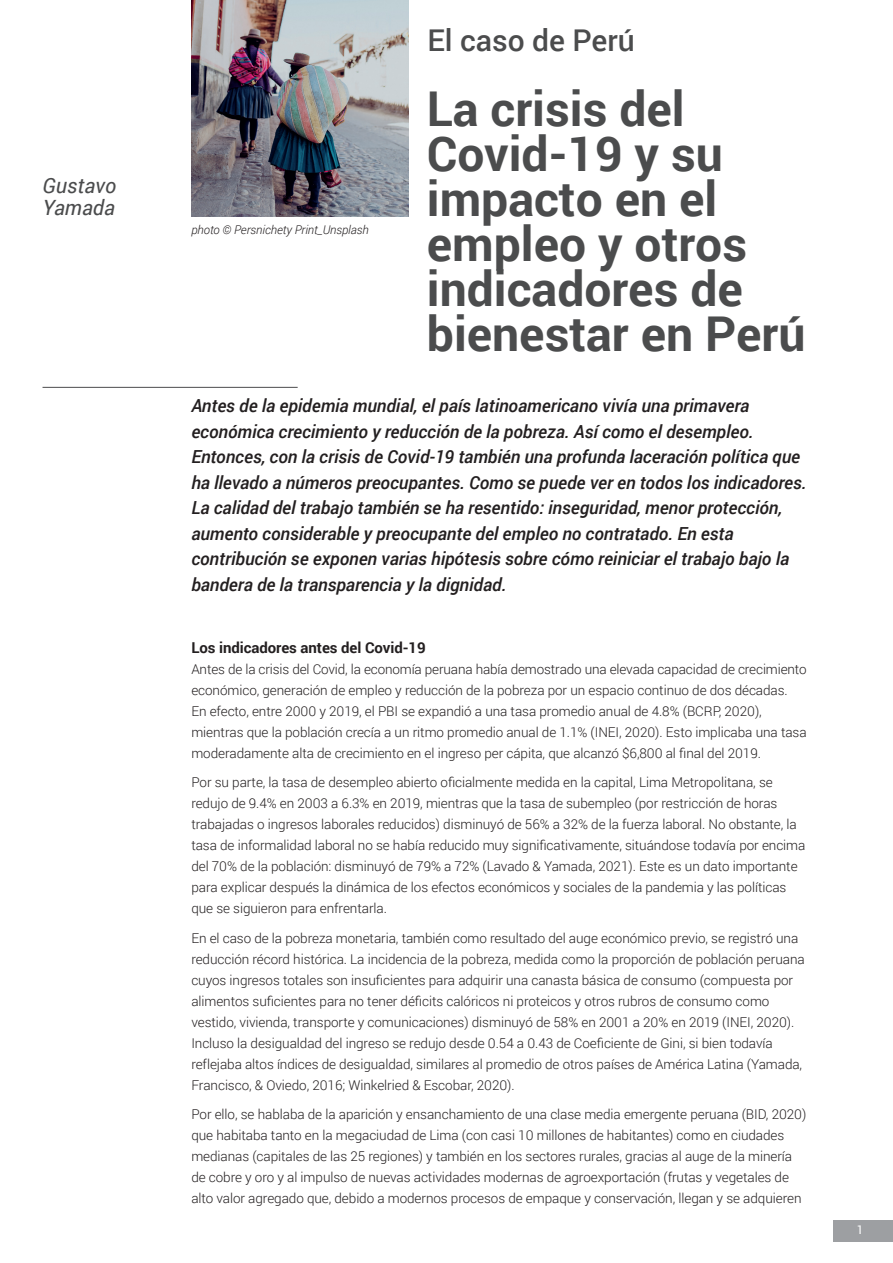
<style>
.page{position:relative;width:893px;height:1263px;background:#fff}
.page>*{position:absolute;margin:0;border:0;box-sizing:border-box;transform-origin:0 0}
.Titolo{font:700 48px/45px "Roboto";color:#4b4c4d}
.occhiello{font:500 30px "Roboto";color:#4b4c4d}
.autori{font:italic 21px/22.5px "Roboto";color:#4b4c4d}
.testo{font:italic 500 18px/25.5px "Roboto";letter-spacing:-.005em;color:#231f20}
.titoletto_nel_testo{font:700 15px "Roboto";letter-spacing:-.005em;color:#231f20}
.testo-2{font:300 13.5px/21px "Roboto";letter-spacing:-.005em;color:#231f20}
.titoletti_corsivi{font:italic 300 12px "Roboto";letter-spacing:-.005em;color:#231f20}
.t1{font:12px "Roboto";color:#fff}
</style>
<div class="page">
<div style="left:833px;top:1220px;width:60px;height:22px;background:#9d9fa2"></div>
<hr style="left:43px;top:387px;width:255px;height:1px;background:#4b4c4d">
<img style="left:191px;top:0;width:217px;height:217px">
<p class="autori" style="left:43px;top:173px;width:75px">Gustavo<br>Yamada</p>
<p class="titoletti_corsivi" style="left:191px;top:221px;width:179px">photo © Persnichety Print_Unsplash</p>
<p class="occhiello" style="left:427px;top:19px;width:209px">El caso de Perú</p>
<p class="Titolo" style="left:427px;top:85px;width:380px">La crisis del<br>Covid-19 y su impacto en el empleo y otros indicadores de bienestar en Perú</p>
<p class="testo" style="left:191px;top:392px;width:617px">Antes de la epidemia mundial, el país latinoamericano vivía una primavera económica crecimiento y reducción de la pobreza. Así como el desempleo.<br>Entonces, con la crisis de Covid-19 también una profunda laceración política que ha llevado a números preocupantes. Como se puede ver en todos los indicadores.<br>La calidad del trabajo también se ha resentido: inseguridad, menor protección, aumento considerable y preocupante del empleo no contratado. En esta contribución se exponen varias hipótesis sobre cómo reiniciar el trabajo bajo la bandera de la transparencia y la dignidad.</p>
<p class="titoletto_nel_testo" style="left:191px;top:637px;width:236px">Los indicadores antes del Covid-19</p>
<p class="testo-2" style="left:191px;top:658px;width:617px">Antes de la crisis del Covid, la economía peruana había demostrado una elevada capacidad de crecimiento económico, generación de empleo y reducción de la pobreza por un espacio continuo de dos décadas.<br>En efecto, entre 2000 y 2019, el PBI se expandió a una tasa promedio anual de 4.8% (BCRP, 2020), mientras que la población crecía a un ritmo promedio anual de 1.1% (INEI, 2020). Esto implicaba una tasa moderadamente alta de crecimiento en el ingreso per cápita, que alcanzó $6,800 al final del 2019.</p>
<p class="testo-2" style="left:191px;top:771px;width:616px">Por su parte, la tasa de desempleo abierto oficialmente medida en la capital, Lima Metropolitana, se redujo de 9.4% en 2003 a 6.3% en 2019, mientras que la tasa de subempleo (por restricción de horas trabajadas o ingresos laborales reducidos) disminuyó de 56% a 32% de la fuerza laboral. No obstante, la tasa de informalidad laboral no se había reducido muy significativamente, situándose todavía por encima del 70% de la población: disminuyó de 79% a 72% (Lavado &amp; Yamada, 2021). Este es un dato importante para explicar después la dinámica de los efectos económicos y sociales de la pandemia y las políticas que se siguieron para enfrentarla.</p>
<p class="testo-2" style="left:191px;top:927px;width:615px">En el caso de la pobreza monetaria, también como resultado del auge económico previo, se registró una reducción récord histórica. La incidencia de la pobreza, medida como la proporción de población peruana cuyos ingresos totales son insuficientes para adquirir una canasta básica de consumo (compuesta por alimentos suficientes para no tener déficits calóricos ni proteicos y otros rubros de consumo como vestido, vivienda, transporte y comunicaciones) disminuyó de 58% en 2001 a 20% en 2019 (INEI, 2020).<br>Incluso la desigualdad del ingreso se redujo desde 0.54 a 0.43 de Coeficiente de Gini, si bien todavía reflejaba altos índices de desigualdad, similares al promedio de otros países de América Latina (Yamada, Francisco, &amp; Oviedo, 2016; Winkelried &amp; Escobar, 2020).</p>
<p class="testo-2" style="left:191px;top:1103px;width:616px">Por ello, se hablaba de la aparición y ensanchamiento de una clase media emergente peruana (BID, 2020) que habitaba tanto en la megaciudad de Lima (con casi 10 millones de habitantes) como en ciudades medianas (capitales de las 25 regiones) y también en los sectores rurales, gracias al auge de la minería de cobre y oro y al impulso de nuevas actividades modernas de agroexportación (frutas y vegetales de alto valor agregado que, debido a modernos procesos de empaque y conservación, llegan y se adquieren</p>
<p class="t1" style="left:857px;top:1221px;width:8px">1</p>
</div>
